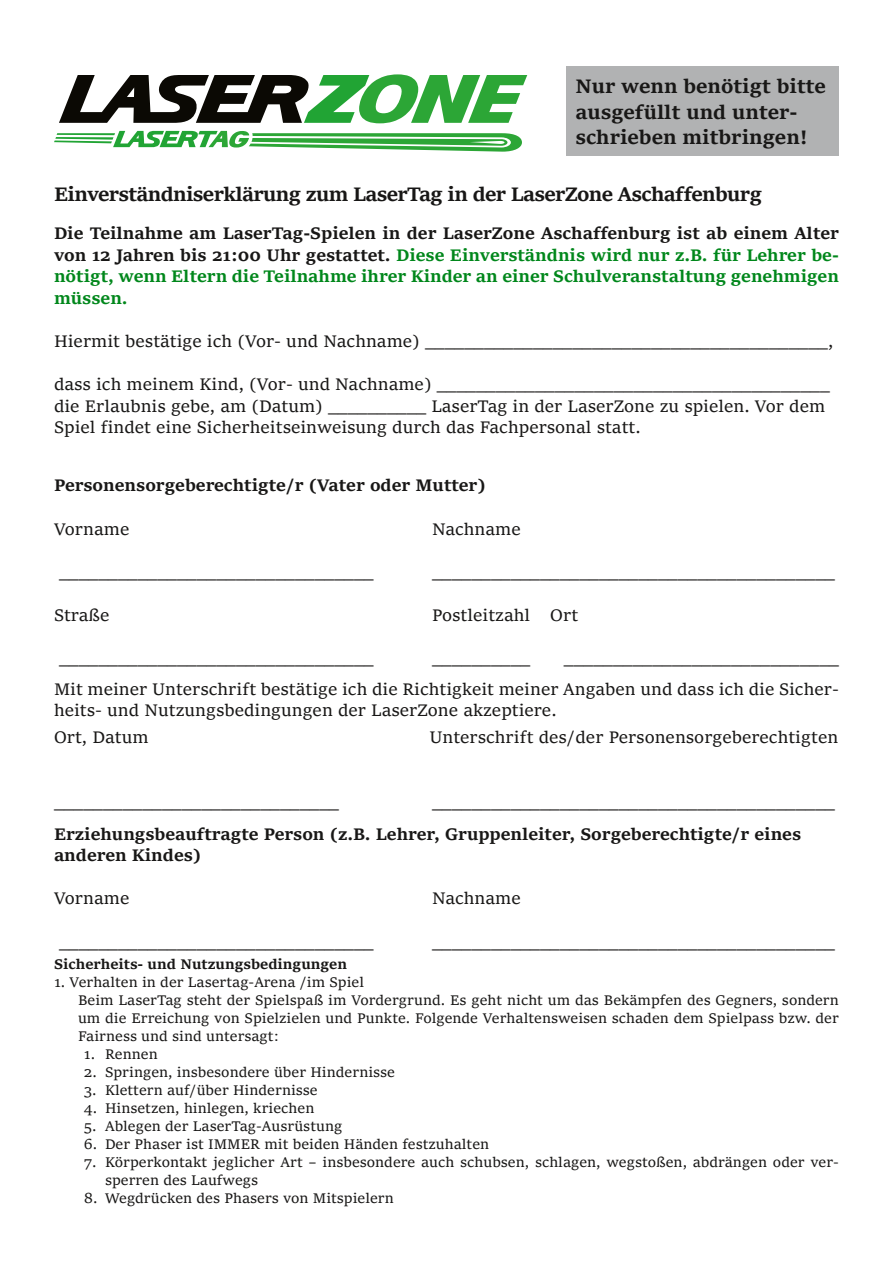
<style>
.page{position:relative;width:893px;height:1263px;background:#fff}
.page>*{position:absolute;margin:0;border:0;box-sizing:border-box;transform-origin:0 0}
.t1{font:700 21px "Sitka Text";letter-spacing:-.03em;color:#181716}
.t2{font:700 21px/25.2px "Sitka Text";color:#181716}
.t3{font:18px/21.6px "Sitka Text";color:#181716}
.t4{font:700 18px/21.6px "Sitka Text";color:#00871b;text-align:justify}
.t5{font:700 18px/21.6px "Sitka Text";color:#181716}
.t6{font:15px/18px "Sitka Text";color:#181716}
.t7{font:700 15px "Sitka Text";color:#181716}
.s1{color:#181716}
</style>
<div class="page">
<div style="left:567px;top:66px;width:272px;height:89px;background:#b1b2b3"></div>
<svg style="left:59px;top:74px;width:468px;height:49px"></svg>
<svg style="left:54px;top:131px;width:468px;height:21px"></svg>
<p class="t2" style="left:575px;top:72px;width:252px">Nur wenn benötigt bitte ausgefüllt und unter&shy;schrieben mitbringen!</p>
<p class="t1" style="left:54px;top:177px;width:709px">Einverständniserklärung zum LaserTag in der LaserZone Aschaffenburg</p>
<p class="t4" style="left:54px;top:221px;width:786px"><span class="s1">Die Teilnahme am LaserTag-Spielen in der LaserZone Aschaffenburg ist ab einem Alter von 12 Jahren bis 21:00 Uhr gestattet.</span> Diese Einverständnis wird nur z.B. für Lehrer be&shy;nötigt, wenn Eltern die Teilnahme ihrer Kinder an einer Schulveranstaltung genehmigen müssen.</p>
<p class="t3" style="left:54px;top:329px;width:781px">Hiermit bestätige ich (Vor- und Nachname) _________________________________________,</p>
<p class="t3" style="left:54px;top:372px;width:777px">dass ich meinem Kind, (Vor- und Nachname) ________________________________________ die Erlaubnis gebe, am (Datum) __________ LaserTag in der LaserZone zu spielen. Vor dem<br>Spiel findet eine Sicherheitseinweisung durch das Fachpersonal statt.</p>
<p class="t5" style="left:54px;top:473px;width:433px">Personensorgeberechtigte/r (Vater oder Mutter)</p>
<p class="t3" style="left:54px;top:517px;width:77px">Vorname</p>
<p class="t3" style="left:432px;top:517px;width:90px">Nachname</p>
<p class="t3" style="left:59px;top:560px;width:316px">________________________________</p>
<p class="t3" style="left:432px;top:560px;width:404px">_________________________________________</p>
<p class="t3" style="left:54px;top:603px;width:57px">Straße</p>
<p class="t3" style="left:432px;top:603px;width:148px">Postleitzahl Ort</p>
<p class="t3" style="left:59px;top:646px;width:316px">________________________________</p>
<p class="t3" style="left:432px;top:646px;width:100px">__________</p>
<p class="t3" style="left:564px;top:646px;width:277px">____________________________</p>
<p class="t3" style="left:54px;top:677px;width:786px">Mit meiner Unterschrift bestätige ich die Richtigkeit meiner Angaben und dass ich die Sicher&shy;heits- und Nutzungsbedingungen der LaserZone akzeptiere.</p>
<p class="t3" style="left:54px;top:725px;width:96px">Ort, Datum</p>
<p class="t3" style="left:429px;top:725px;width:410px">Unterschrift des/der Personensorgeberechtigten</p>
<p class="t3" style="left:54px;top:790px;width:287px">_____________________________</p>
<p class="t3" style="left:432px;top:790px;width:404px">_________________________________________</p>
<p class="t5" style="left:54px;top:821px;width:749px">Erziehungsbeauftragte Person (z.B. Lehrer, Gruppenleiter, Sorgeberechtigte/r eines anderen Kindes)</p>
<p class="t3" style="left:54px;top:886px;width:77px">Vorname</p>
<p class="t3" style="left:432px;top:886px;width:90px">Nachname</p>
<p class="t3" style="left:59px;top:930px;width:316px">________________________________</p>
<p class="t3" style="left:432px;top:930px;width:404px">_________________________________________</p>
<p class="t7" style="left:54px;top:952px;width:295px">Sicherheits- und Nutzungsbedingungen</p>
<p class="t6" style="left:78px;top:972px;width:762px;text-indent:-24px">1. Verhalten in der Lasertag-Arena /im Spiel<br>Beim LaserTag steht der Spielspaß im Vordergrund. Es geht nicht um das Bekämpfen des Gegners, sondern um die Erreichung von Spielzielen und Punkte. Folgende Verhaltensweisen schaden dem Spielpass bzw. der Fairness und sind untersagt:</p>
<p class="t6" style="left:84px;top:1044px;width:75px">1. Rennen</p>
<p class="t6" style="left:84px;top:1062px;width:313px">2. Springen, insbesondere über Hindernisse</p>
<p class="t6" style="left:84px;top:1080px;width:236px">3. Klettern auf/über Hindernisse</p>
<p class="t6" style="left:84px;top:1098px;width:232px">4. Hinsetzen, hinlegen, kriechen</p>
<p class="t6" style="left:84px;top:1116px;width:260px">5. Ablegen der LaserTag-Ausrüstung</p>
<p class="t6" style="left:84px;top:1134px;width:407px">6. Der Phaser ist IMMER mit beiden Händen festzuhalten</p>
<p class="t6" style="left:105px;top:1152px;width:735px;text-indent:-21px">7. Körperkontakt jeglicher Art – insbesondere auch schubsen, schlagen, wegstoßen, abdrängen oder ver&shy;sperren des Laufwegs</p>
<p class="t6" style="left:84px;top:1188px;width:312px">8. Wegdrücken des Phasers von Mitspielern</p>
</div>
